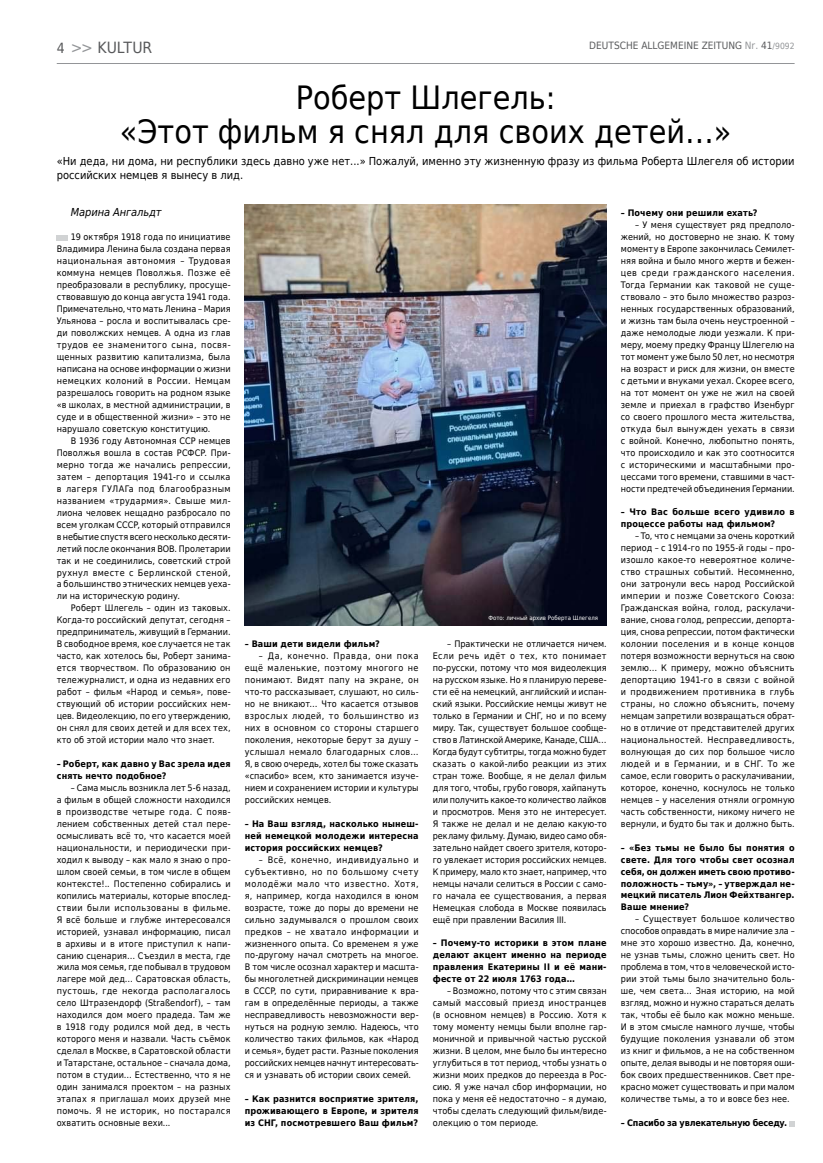
<style>
.page{position:relative;width:823px;height:1163px;background:#fff}
.page>*{position:absolute;margin:0;border:0;box-sizing:border-box;transform-origin:0 0}
.t1{font:32px/34px "DejaVu Sans";color:#000;text-align:center;scale:.9 1}
.t2{font:15.4px "DejaVu Sans";letter-spacing:-.01em;color:#58595b;scale:.91 1}
.t3{font:11px/14px "DejaVu Sans Condensed";color:#000}
.t4{font:italic 11px "DejaVu Sans Condensed";letter-spacing:-.01em;color:#000}
.t5{font:10px "DejaVu Sans";color:#58595b;scale:.9 1}
.t6{font:9px/12px "DejaVu Sans Condensed";letter-spacing:.005em;color:#000;text-align:justify}
.t7{font:700 9px/12px "DejaVu Sans Condensed";letter-spacing:.01em;color:#000;text-align:justify}
.t8{font:700 9px "DejaVu Sans Condensed";letter-spacing:-.015em;color:#000}
.t9{font:6px "DejaVu Sans Condensed";color:#fff}
.s1{font-size:14px}
.s2{color:#939598}
.s3{font-size:8.5px;color:#939598}
</style>
<div class="page">
<hr style="left:57px;top:63px;width:737px;height:1px;background:#939598">
<img style="left:245px;top:204px;width:361px;height:421px">
<div style="left:57px;top:235px;width:11px;height:5px;background:#d1d3d4"></div>
<svg style="left:789px;top:1121px;width:5px;height:4px"></svg>
<h2 class="t2" style="left:57px;top:35px;width:106px"><span class="s1">4</span> <span class="s2">&gt;&gt;</span> KULTUR</h2>
<p class="t5" style="left:589px;top:37px;width:229px">DEUTSCHE ALLGEMEINE ZEITUNG <span class="s2">Nr.</span> 41<span class="s3">/9092</span></p>
<h1 class="t1" style="left:120px;top:79px;width:681px">Роберт Шлегель:<br>«Этот фильм я снял для своих детей…»</h1>
<p class="t3" style="left:57px;top:154px;width:738px">«Ни деда, ни дома, ни республики здесь давно уже нет...» Пожалуй, именно эту жизненную фразу из фильма Роберта Шлегеля об истории российских немцев я вынесу в лид.</p>
<p class="t4" style="left:71px;top:205px;width:92px">Марина Ангальдт</p>
<p class="t6" style="left:57px;top:231px;width:175px;text-indent:14px">19 октября 1918 года по инициативе Владимира Ленина была создана первая национальная автономия – Трудовая коммуна немцев Поволжья. Позже её преобразовали в республику, просуще&shy;ствовавшую до конца августа 1941 года.<br>Примечательно, что мать Ленина – Мария Ульянова – росла и воспитывалась сре&shy;ди поволжских немцев. А одна из глав трудов ее знаменитого сына, посвя&shy;щенных развитию капитализма, была написана на основе информации о жизни немецких колоний в России. Немцам разрешалось говорить на родном языке «в школах, в местной администрации, в суде и в общественной жизни» – это не нарушало советскую конституцию.</p>
<p class="t6" style="left:57px;top:434px;width:175px;text-indent:14px">В 1936 году Автономная ССР немцев Поволжья вошла в состав РСФСР. При&shy;мерно тогда же начались репрессии, затем – депортация 1941-го и ссылка в лагеря ГУЛАГа под благообразным названием «трудармия». Свыше мил&shy;лиона человек нещадно разбросало по всем уголкам СССР, который отправился в небытие спустя всего несколько десяти&shy;летий после окончания ВОВ. Пролетарии так и не соединились, советский строй рухнул вместе с Берлинской стеной, а большинство этнических немцев уеха&shy;ли на историческую родину.</p>
<p class="t6" style="left:57px;top:601px;width:175px;text-indent:14px">Роберт Шлегель – один из таковых.<br>Когда-то российский депутат, сегодня – предприниматель, живущий в Германии.<br>В свободное время, кое случается не так часто, как хотелось бы, Роберт занима&shy;ется творчеством. По образованию он тележурналист, и одна из недавних его работ – фильм «Народ и семья», пове&shy;ствующий об истории российских нем&shy;цев. Видеолекцию, по его утверждению, он снял для своих детей и для всех тех, кто об этой истории мало что знает.</p>
<p class="t7" style="left:57px;top:757px;width:175px">– Роберт, как давно у Вас зрела идея снять нечто подобное?</p>
<p class="t6" style="left:57px;top:781px;width:175px;text-indent:14px">– Сама мысль возникла лет 5-6 назад, а фильм в общей сложности находился в производстве четыре года. С появ&shy;лением собственных детей стал пере&shy;осмысливать всё то, что касается моей национальности, и периодически при&shy;ходил к выводу – как мало я знаю о про&shy;шлом своей семьи, в том числе в общем контексте!.. Постепенно собирались и копились материалы, которые впослед&shy;ствии были использованы в фильме.<br>Я всё больше и глубже интересовался историей, узнавал информацию, писал в архивы и в итоге приступил к напи&shy;санию сценария… Съездил в места, где жила моя семья, где побывал в трудовом лагере мой дед… Саратовская область, пустошь, где некогда располагалось село Штразендорф (Straßendorf), – там находился дом моего прадеда. Там же в 1918 году родился мой дед, в честь которого меня и назвали. Часть съёмок сделал в Москве, в Саратовской области и Татарстане, остальное – сначала дома, потом в студии… Естественно, что я не один занимался проектом – на разных этапах я приглашал моих друзей мне помочь. Я не историк, но постарался охватить основные вехи...</p>
<p class="t7" style="left:620px;top:207px;width:138px">– Почему они решили ехать?</p>
<p class="t6" style="left:620px;top:218px;width:175px;text-indent:14px">– У меня существует ряд предполо&shy;жений, но достоверно не знаю. К тому моменту в Европе закончилась Семилет&shy;няя война и было много жертв и бежен&shy;цев среди гражданского населения.<br>Тогда Германии как таковой не суще&shy;ствовало – это было множество разроз&shy;ненных государственных образований, и жизнь там была очень неустроенной – даже немолодые люди уезжали. К при&shy;меру, моему предку Францу Шлегелю на тот момент уже было 50 лет, но несмотря на возраст и риск для жизни, он вместе с детьми и внуками уехал. Скорее всего, на тот момент он уже не жил на своей земле и приехал в графство Изенбург со своего прошлого места жительства, откуда был вынужден уехать в связи с войной. Конечно, любопытно понять, что происходило и как это соотносится с историческими и масштабными про&shy;цессами того времени, ставшими в част&shy;ности предтечей объединения Германии.</p>
<p class="t7" style="left:620px;top:506px;width:175px">– Что Вас больше всего удивило в процессе работы над фильмом?</p>
<p class="t6" style="left:620px;top:529px;width:175px;text-indent:14px">– То, что с немцами за очень короткий период – с 1914-го по 1955-й годы – про&shy;изошло какое-то невероятное количе&shy;ство страшных событий. Несомненно, они затронули весь народ Российской империи и позже Советского Союза:<br>Гражданская война, голод, раскулачи&shy;вание, снова голод, репрессии, депорта&shy;ция, снова репрессии, потом фактически колонии поселения и в конце концов потеря возможности вернуться на свою землю… К примеру, можно объяснить депортацию 1941-го в связи с войной и продвижением противника в глубь страны, но сложно объяснить, почему немцам запретили возвращаться обрат&shy;но в отличие от представителей других национальностей. Несправедливость, волнующая до сих пор большое число людей и в Германии, и в СНГ. То же самое, если говорить о раскулачивании, которое, конечно, коснулось не только немцев – у населения отняли огромную часть собственности, никому ничего не вернули, и будто бы так и должно быть.</p>
<p class="t7" style="left:620px;top:840px;width:175px">– «Без тьмы не было бы понятия о свете. Для того чтобы свет осознал себя, он должен иметь свою противо&shy;положность – тьму», – утверждал не&shy;мецкий писатель Лион Фейхтвангер.<br>Ваше мнение?</p>
<p class="t6" style="left:620px;top:912px;width:175px;text-indent:14px">– Существует большое количество способов оправдать в мире наличие зла – мне это хорошо известно. Да, конечно, не узнав тьмы, сложно ценить свет. Но проблема в том, что в человеческой исто&shy;рии этой тьмы было значительно боль&shy;ше, чем света… Зная историю, на мой взгляд, можно и нужно стараться делать так, чтобы её было как можно меньше.<br>И в этом смысле намного лучше, чтобы будущие поколения узнавали об этом из книг и фильмов, а не на собственном опыте, делая выводы и не повторяя оши&shy;бок своих предшественников. Свет пре&shy;красно может существовать и при малом количестве тьмы, а то и вовсе без нее.</p>
<p class="t8" style="left:620px;top:1115px;width:168px">– Спасибо за увлекательную беседу.</p>
<p class="t9" style="left:488px;top:612px;width:111px">Фото: личный архив Роберта Шлегеля</p>
<p class="t7" style="left:245px;top:637px;width:137px">– Ваши дети видели фильм?</p>
<p class="t6" style="left:245px;top:649px;width:175px;text-indent:14px">– Да, конечно. Правда, они пока ещё маленькие, поэтому многого не понимают. Видят папу на экране, он что-то рассказывает, слушают, но силь&shy;но не вникают… Что касается отзывов взрослых людей, то большинство из них в основном со стороны старшего поколения, некоторые берут за душу – услышал немало благодарных слов… Я, в свою очередь, хотел бы тоже сказать «спасибо» всем, кто занимается изуче&shy;нием и сохранением истории и культуры российских немцев.</p>
<p class="t7" style="left:245px;top:817px;width:175px">– На Ваш взгляд, насколько нынеш&shy;ней немецкой молодежи интересна история российских немцев?</p>
<p class="t6" style="left:245px;top:852px;width:175px;text-indent:14px">– Всё, конечно, индивидуально и субъективно, но по большому счету молодёжи мало что известно. Хотя, я, например, когда находился в юном возрасте, тоже до поры до времени не сильно задумывался о прошлом своих предков – не хватало информации и жизненного опыта. Со временем я уже по-другому начал смотреть на многое.<br>В том числе осознал характер и масшта&shy;бы многолетней дискриминации немцев в СССР, по сути, приравнивание к вра&shy;гам в определённые периоды, а также несправедливость невозможности вер&shy;нуться на родную землю. Надеюсь, что количество таких фильмов, как «Народ и семья», будет расти. Разные поколения российских немцев начнут интересовать&shy;ся и узнавать об истории своих семей.</p>
<p class="t7" style="left:245px;top:1092px;width:175px">– Как разнится восприятие зрителя, проживающего в Европе, и зрителя из СНГ, посмотревшего Ваш фильм?</p>
<p class="t6" style="left:432px;top:637px;width:175px;text-indent:14px">– Практически не отличается ничем.<br>Если речь идёт о тех, кто понимает по-русски, потому что моя видеолекция на русском языке. Но я планирую переве&shy;сти её на немецкий, английский и испан&shy;ский языки. Российские немцы живут не только в Германии и СНГ, но и по всему миру. Так, существует большое сообще&shy;ство в Латинской Америке, Канаде, США… Когда будут субтитры, тогда можно будет сказать о какой-либо реакции из этих стран тоже. Вообще, я не делал фильм для того, чтобы, грубо говоря, хайпануть или получить какое-то количество лайков и просмотров. Меня это не интересует.<br>Я также не делал и не делаю какую-то рекламу фильму. Думаю, видео само обя&shy;зательно найдет своего зрителя, которо&shy;го увлекает история российских немцев.<br>К примеру, мало кто знает, например, что немцы начали селиться в России с само&shy;го начала ее существования, а первая Немецкая слобода в Москве появилась ещё при правлении Василия III.</p>
<p class="t7" style="left:432px;top:936px;width:175px">– Почему-то историки в этом плане делают акцент именно на периоде правления Екатерины II и её мани&shy;фесте от 22 июля 1763 года…</p>
<p class="t6" style="left:432px;top:984px;width:175px;text-indent:14px">– Возможно, потому что с этим связан самый массовый приезд иностранцев (в основном немцев) в Россию. Хотя к тому моменту немцы были вполне гар&shy;моничной и привычной частью русской жизни. В целом, мне было бы интересно углубиться в тот период, чтобы узнать о жизни моих предков до переезда в Рос&shy;сию. Я уже начал сбор информации, но пока у меня её недостаточно – я думаю, чтобы сделать следующий фильм/виде&shy;олекцию о том периоде.</p>
</div>
